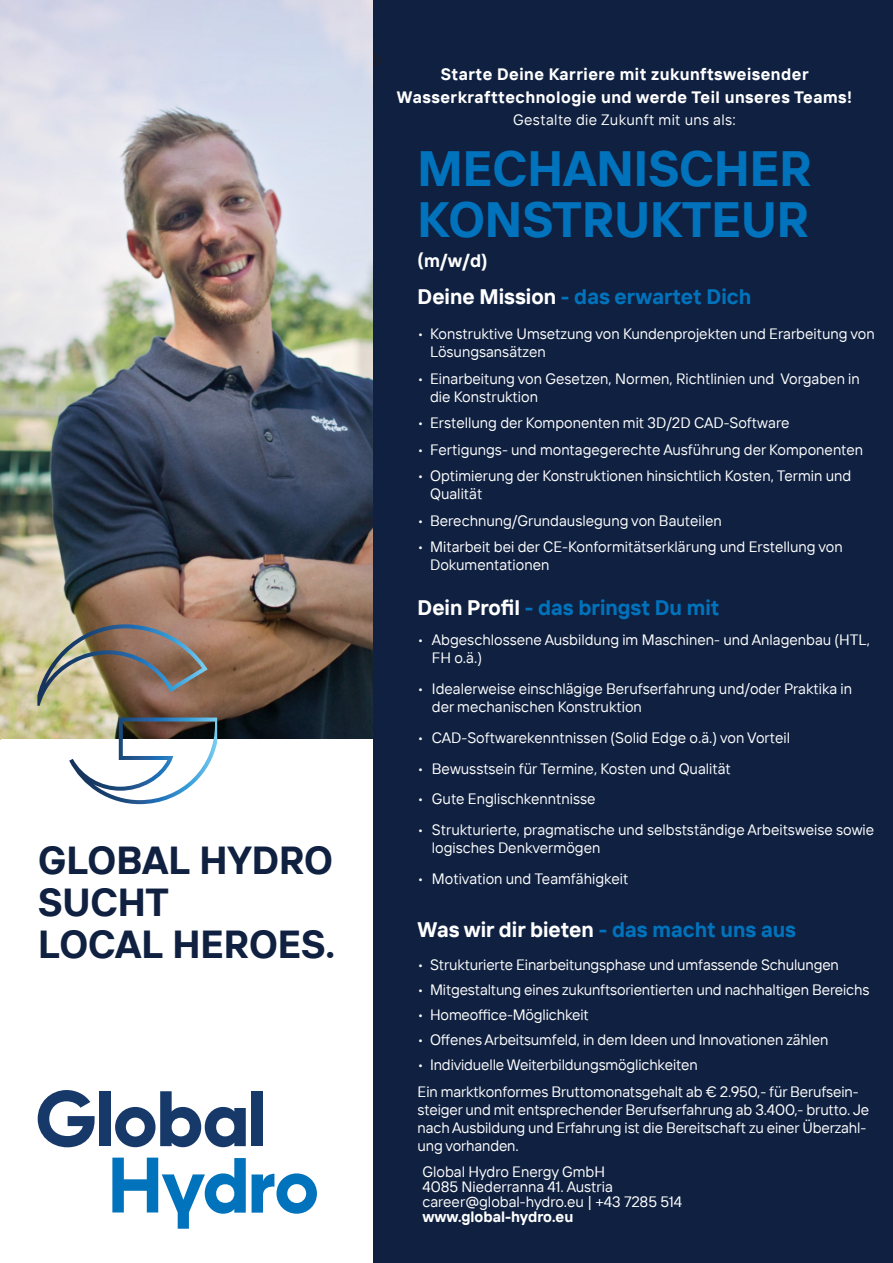
<style>
.page{position:relative;width:893px;height:1263px;background:#fff}
.page>*{position:absolute;margin:0;border:0;box-sizing:border-box;transform-origin:0 0}
.t1{font:700 49.5px/51px "TT Interphases";color:#0073bc}
.t2{font:700 39px "TT Interphases";letter-spacing:-.005em;color:#0f2040}
.Aufzählung{font:700 21px "TT Interphases";color:#0073bc}
.Aufzählung-2{font:700 21px "TT Interphases";color:#fff}
.t3{font:700 18px "TT Interphases";color:#fff}
.t4{font:18px "Minion Pro";color:#231f20}
.t5{font:700 16.5px/22.5px "TT Interphases";letter-spacing:.03em;color:#fff;text-align:center}
.Aufzählung-3{font:15px/18px "TT Interphases";color:#fff}
.Aufzählung-4{font:15px "TT Interphases";letter-spacing:.025em;color:#fff}
.t6{font:700 15px "TT Interphases";color:#fff}
.s1{color:#fff}
.s2{color:#0073bc}
</style>
<div class="page">
<img style="left:0;top:0;width:373px;height:740px">
<div style="left:99px;top:1091px;width:11px;height:55px;background:#17396a"></div>
<svg style="left:115px;top:1091px;width:131px;height:56px"></svg>
<div style="left:252px;top:1091px;width:11px;height:55px;background:#17396a"></div>
<svg style="left:38px;top:1090px;width:57px;height:57px"></svg>
<svg style="left:252px;top:1173px;width:65px;height:41px"></svg>
<svg style="left:112px;top:1157px;width:134px;height:72px"></svg>
<svg style="left:69px;top:717px;width:148px;height:87px"></svg>
<img style="left:37px;top:624px;width:171px;height:82px">
<div style="left:373px;top:0;width:520px;height:1263px;background:#0f2040"></div>
<p class="t2" style="left:38px;top:834px;width:296px">GLOBAL HYDRO</p>
<p class="t2" style="left:38px;top:876px;width:132px">SUCHT</p>
<p class="t2" style="left:38px;top:918px;width:298px">LOCAL HEROES.</p>
<p class="t4" style="left:373px;top:47px;width:11px">b</p>
<p class="t5" style="left:397px;top:63px;width:457px">Starte Deine Karriere mit zukunftsweisender<br>Wasserkrafttechnologie und werde Teil unseres Teams!</p>
<p class="Aufzählung-4" style="left:513px;top:111px;width:224px">Gestalte die Zukunft mit uns als:</p>
<p class="t1" style="left:418px;top:142px;width:396px">MECHANISCHER<br>KONSTRUKTEUR</p>
<p class="t3" style="left:418px;top:249px;width:72px">(m/w/d)</p>
<p class="Aufzählung" style="left:418px;top:283px;width:335px"><span class="s1">Deine Mission</span> - das erwartet Dich</p>
<p class="Aufzählung-3" style="left:430px;top:324px;width:446px;text-indent:-12px">• Konstruktive Umsetzung von Kundenprojekten und Erarbeitung von<br>Lösungsansätzen</p>
<p class="Aufzählung-3" style="left:430px;top:369px;width:431px;text-indent:-12px">• Einarbeitung von Gesetzen, Normen, Richtlinien und Vorgaben in die Konstruktion</p>
<p class="Aufzählung-3" style="left:418px;top:413px;width:373px">• Erstellung der Komponenten mit 3D/2D CAD-Software</p>
<p class="Aufzählung-3" style="left:418px;top:440px;width:447px">• Fertigungs- und montagegerechte Ausführung der Komponenten</p>
<p class="Aufzählung-3" style="left:430px;top:467px;width:423px;text-indent:-12px">• Optimierung der Konstruktionen hinsichtlich Kosten, Termin und<br>Qualität</p>
<p class="Aufzählung-3" style="left:418px;top:511px;width:306px">• Berechnung/Grundauslegung von Bauteilen</p>
<p class="Aufzählung-3" style="left:430px;top:538px;width:414px;text-indent:-12px">• Mitarbeit bei der CE-Konformitätserklärung und Erstellung von<br>Dokumentationen</p>
<p class="Aufzählung" style="left:418px;top:593px;width:303px"><span class="s1">Dein Profil</span> - das bringst Du mit</p>
<p class="Aufzählung-3" style="left:432px;top:631px;width:440px;text-indent:-14px">• Abgeschlossene Ausbildung im Maschinen- und Anlagenbau (HTL,<br>FH o.ä.)</p>
<p class="Aufzählung-3" style="left:432px;top:679px;width:422px;text-indent:-14px">• Idealerweise einschlägige Berufserfahrung und/oder Praktika in der mechanischen Konstruktion</p>
<p class="Aufzählung-3" style="left:418px;top:728px;width:374px">• CAD-Softwarekenntnissen (Solid Edge o.ä.) von Vorteil</p>
<p class="Aufzählung-3" style="left:418px;top:759px;width:315px">• Bewusstsein für Termine, Kosten und Qualität</p>
<p class="Aufzählung-3" style="left:418px;top:790px;width:179px">• Gute Englischkenntnisse</p>
<p class="Aufzählung-3" style="left:432px;top:820px;width:444px;text-indent:-14px">• Strukturierte, pragmatische und selbstständige Arbeitsweise sowie logisches Denkvermögen</p>
<p class="Aufzählung-3" style="left:418px;top:869px;width:212px">• Motivation und Teamfähigkeit</p>
<p class="Aufzählung-2" style="left:418px;top:915px;width:380px">Was wir dir bieten <span class="s2">- das macht uns aus</span></p>
<p class="Aufzählung-3" style="left:418px;top:956px;width:423px">• Strukturierte Einarbeitungsphase und umfassende Schulungen</p>
<p class="Aufzählung-3" style="left:418px;top:981px;width:453px">• Mitgestaltung eines zukunftsorientierten und nachhaltigen Bereichs</p>
<p class="Aufzählung-3" style="left:418px;top:1006px;width:173px">• Homeoffice-Möglichkeit</p>
<p class="Aufzählung-3" style="left:418px;top:1031px;width:412px">• Offenes Arbeitsumfeld, in dem Ideen und Innovationen zählen</p>
<p class="Aufzählung-3" style="left:418px;top:1056px;width:282px">• Individuelle Weiterbildungsmöglichkeiten</p>
<p class="Aufzählung-3" style="left:418px;top:1082px;width:453px">Ein marktkonformes Bruttomonatsgehalt ab € 2.950,- für Berufsein&shy;steiger und mit entsprechender Berufserfahrung ab 3.400,- brutto. Je nach Ausbildung und Erfahrung ist die Bereitschaft zu einer Überzahl&shy;ung vorhanden.</p>
<p class="Aufzählung-3" style="left:422px;top:1162px;width:184px">Global Hydro Energy GmbH</p>
<p class="Aufzählung-3" style="left:422px;top:1177px;width:192px">4085 Niederranna 41. Austria</p>
<p class="Aufzählung-3" style="left:422px;top:1192px;width:261px">career@global-hydro.eu | +43 7285 514</p>
<p class="t6" style="left:422px;top:1206px;width:152px">www.global-hydro.eu</p>
</div>
